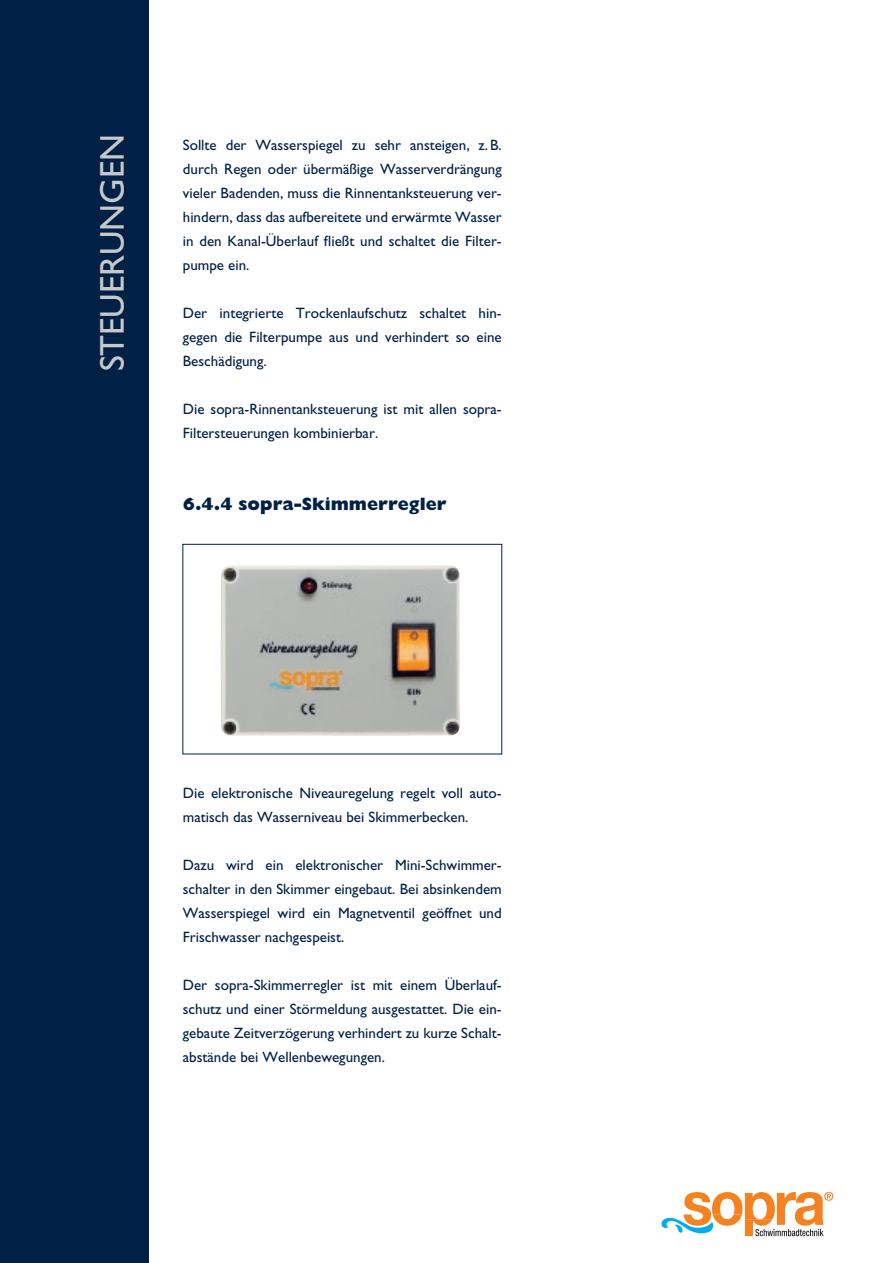
<style>
.page{position:relative;width:893px;height:1263px;background:#fff}
.page>*{position:absolute;margin:0;border:0;box-sizing:border-box;transform-origin:0 0}
.t1{font:34.5px "Gill Sans";color:#c7c8ca}
.t2{font:800 18px "Gill Sans";color:#002045}
.t3{font:15px/24px "Gill Sans";color:#002045;text-align:justify}
</style>
<div class="page">
<svg style="left:661px;top:1192px;width:172px;height:44px"></svg>
<div style="left:0;top:0;width:149px;height:1263px;background:#002045"></div>
<img style="left:221px;top:565px;width:239px;height:171px">
<div style="left:182px;top:544px;width:320px;height:210px;border:1px solid #002045"></div>
<h1 class="t1" style="left:92px;top:371px;width:239px;rotate:-90deg">STEUERUNGEN</h1>
<p class="t3" style="left:183px;top:133px;width:320px">Sollte der Wasserspiegel zu sehr ansteigen, z.B. durch Regen oder übermäßige Wasserverdrängung vieler Badenden, muss die Rinnentanksteuerung ver&shy;hindern, dass das aufbereitete und erwärmte Wasser in den Kanal-Überlauf fließt und schaltet die Filter&shy;pumpe ein.</p>
<p class="t3" style="left:183px;top:301px;width:320px">Der integrierte Trockenlaufschutz schaltet hin&shy;gegen die Filterpumpe aus und verhindert so eine Beschädigung.</p>
<p class="t3" style="left:183px;top:397px;width:320px">Die sopra-Rinnentanksteuerung ist mit allen sopra-<br>Filtersteuerungen kombinierbar.</p>
<p class="t2" style="left:183px;top:493px;width:265px">6.4.4 sopra-Skimmerregler</p>
<p class="t3" style="left:183px;top:781px;width:320px">Die elektronische Niveauregelung regelt voll auto&shy;matisch das Wasserniveau bei Skimmerbecken.</p>
<p class="t3" style="left:183px;top:853px;width:320px">Dazu wird ein elektronischer Mini-Schwimmer&shy;schalter in den Skimmer eingebaut. Bei absinkendem Wasserspiegel wird ein Magnetventil geöffnet und Frischwasser nachgespeist.</p>
<p class="t3" style="left:183px;top:973px;width:320px">Der sopra-Skimmerregler ist mit einem Überlauf&shy;schutz und einer Störmeldung ausgestattet. Die ein&shy;gebaute Zeitverzögerung verhindert zu kurze Schalt&shy;abstände bei Wellenbewegungen.</p>
</div>
